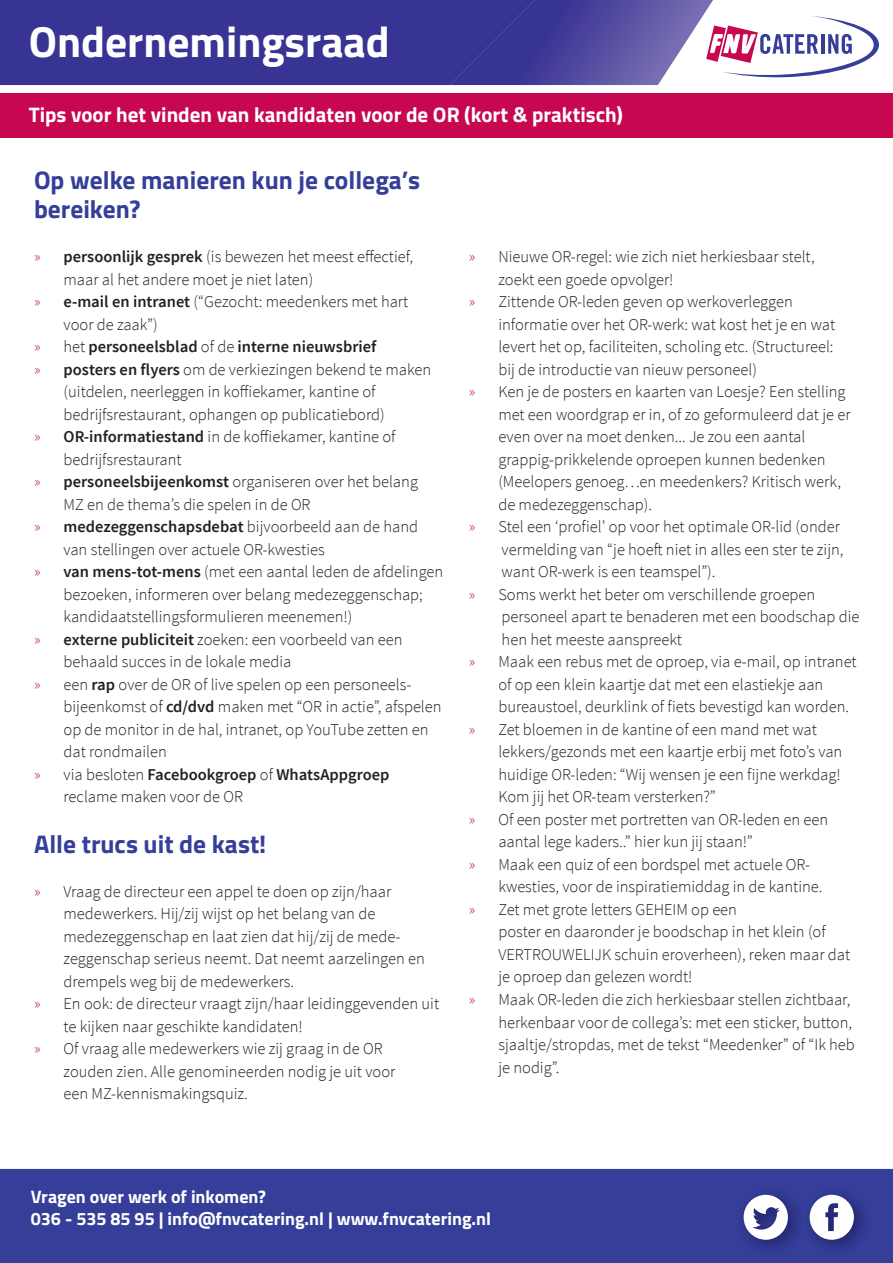
<style>
.page{position:relative;width:893px;height:1263px;background:#fff}
.page>*{position:absolute;margin:0;border:0;box-sizing:border-box;transform-origin:0 0}
.t1{font:700 43.5px "Titillium Web";color:#fff}
.t2{font:700 25.5px/28.5px "Titillium Web";color:#353e99}
.t3{font:700 21px "Titillium Web";color:#fff}
.t4{font:700 18px/22.5px "Titillium Web";color:#fff}
.t5{font:300 16.5px "Source Sans Pro";color:#231f20}
.t6{font:600 16.5px "Source Sans Pro";color:#231f20}
.s1{color:#c51b56}
.s2{font-weight:600}
.s3{font-weight:300;color:#c51b56}
.s4{font-weight:300}
</style>
<div class="page">
<div style="left:0;top:0;width:449px;height:85px;background:#383494"></div>
<div style="left:0;top:1168px;width:893px;height:95px;background:#353e99"></div>
<div style="left:0;top:93px;width:893px;height:45px;background:#c70851"></div>
<svg style="left:449px;top:0;width:430px;height:85px"></svg>
<img style="left:806px;top:1186px;width:66px;height:71px">
<svg style="left:810px;top:1195px;width:44px;height:45px"></svg>
<img style="left:735px;top:1186px;width:66px;height:71px">
<img style="left:801px;top:1186px;width:5px;height:71px">
<svg style="left:744px;top:1195px;width:44px;height:45px"></svg>
<h1 class="t1" style="left:29px;top:8px;width:362px">Ondernemingsraad</h1>
<p class="t3" style="left:29px;top:99px;width:596px">Tips voor het vinden van kandidaten voor de OR (kort &amp; praktisch)</p>
<h2 class="t2" style="left:34px;top:165px;width:388px">Op welke manieren kun je collega’s bereiken?</h2>
<p class="t5" style="left:34px;top:247px;width:381px"><span class="s1">»</span> <span class="s2">persoonlijk gesprek</span> (is bewezen het meest effectief,</p>
<p class="t5" style="left:64px;top:269px;width:251px">maar al het andere moet je niet laten)</p>
<p class="t5" style="left:34px;top:292px;width:376px"><span class="s1">»</span> <span class="s2">e-mail en intranet</span> (“Gezocht: meedenkers met hart</p>
<p class="t5" style="left:64px;top:314px;width:96px">voor de zaak”)</p>
<p class="t6" style="left:34px;top:336px;width:344px"><span class="s3">»</span> <span class="s4">het</span> personeelsblad <span class="s4">of de</span> interne nieuwsbrief</p>
<p class="t5" style="left:34px;top:359px;width:399px"><span class="s1">»</span> <span class="s2">posters en flyers</span> om de verkiezingen bekend te maken</p>
<p class="t5" style="left:64px;top:382px;width:313px">(uitdelen, neerleggen in koffiekamer, kantine of</p>
<p class="t5" style="left:64px;top:404px;width:323px">bedrijfsrestaurant, ophangen op publicatiebord)</p>
<p class="t5" style="left:34px;top:427px;width:363px"><span class="s1">»</span> <span class="s2">OR-informatiestand</span> in de koffiekamer, kantine of</p>
<p class="t5" style="left:64px;top:449px;width:120px">bedrijfsrestaurant</p>
<p class="t5" style="left:34px;top:472px;width:385px"><span class="s1">»</span> <span class="s2">personeelsbijeenkomst</span> organiseren over het belang</p>
<p class="t5" style="left:64px;top:494px;width:249px">MZ en de thema’s die spelen in de OR</p>
<p class="t6" style="left:34px;top:516px;width:386px"><span class="s3">»</span> medezeggenschapsdebat <span class="s4">bijvoorbeeld aan de hand</span></p>
<p class="t5" style="left:64px;top:539px;width:263px">van stellingen over actuele OR-kwesties</p>
<p class="t5" style="left:34px;top:562px;width:411px"><span class="s1">»</span> <span class="s2">van mens-tot-mens</span> (met een aantal leden de afdelingen</p>
<p class="t5" style="left:64px;top:584px;width:361px">bezoeken, informeren over belang medezeggenschap;</p>
<p class="t5" style="left:64px;top:607px;width:290px">kandidaatstellingsformulieren meenemen!)</p>
<p class="t5" style="left:34px;top:629px;width:370px"><span class="s1">»</span> <span class="s2">externe publiciteit</span> zoeken: een voorbeeld van een</p>
<p class="t5" style="left:64px;top:652px;width:229px">behaald succes in de lokale media</p>
<p class="t5" style="left:34px;top:674px;width:379px"><span class="s1">»</span> een <span class="s2">rap</span> over de OR of live spelen op een personeels-</p>
<p class="t5" style="left:64px;top:697px;width:380px">bijeenkomst of <span class="s2">cd/dvd</span> maken met “OR in actie”, afspelen</p>
<p class="t5" style="left:64px;top:719px;width:366px">op de monitor in de hal, intranet, op YouTube zetten en</p>
<p class="t5" style="left:64px;top:742px;width:105px">dat rondmailen</p>
<p class="t6" style="left:34px;top:764px;width:357px"><span class="s3">»</span> <span class="s4">via besloten</span> Facebookgroep <span class="s4">of</span> WhatsAppgroep</p>
<p class="t5" style="left:64px;top:787px;width:181px">reclame maken voor de OR</p>
<h2 class="t2" style="left:34px;top:828px;width:234px">Alle trucs uit de kast!</h2>
<p class="t5" style="left:34px;top:881px;width:359px"><span class="s1">»</span> Vraag de directeur een appel te doen op zijn/haar</p>
<p class="t5" style="left:64px;top:904px;width:313px">medewerkers. Hij/zij wijst op het belang van de</p>
<p class="t5" style="left:64px;top:926px;width:338px">medezeggenschap en laat zien dat hij/zij de mede-</p>
<p class="t5" style="left:64px;top:949px;width:363px">zeggenschap serieus neemt. Dat neemt aarzelingen en</p>
<p class="t5" style="left:64px;top:971px;width:232px">drempels weg bij de medewerkers.</p>
<p class="t5" style="left:34px;top:994px;width:407px"><span class="s1">»</span> En ook: de directeur vraagt zijn/haar leidinggevenden uit</p>
<p class="t5" style="left:64px;top:1016px;width:241px">te kijken naar geschikte kandidaten!</p>
<p class="t5" style="left:34px;top:1039px;width:350px"><span class="s1">»</span> Of vraag alle medewerkers wie zij graag in de OR</p>
<p class="t5" style="left:64px;top:1061px;width:333px">zouden zien. Alle genomineerden nodig je uit voor</p>
<p class="t5" style="left:64px;top:1084px;width:186px">een MZ-kennismakingsquiz.</p>
<p class="t5" style="left:469px;top:247px;width:347px"><span class="s1">»</span> Nieuwe OR-regel: wie zich niet herkiesbaar stelt,</p>
<p class="t5" style="left:498px;top:269px;width:177px">zoekt een goede opvolger!</p>
<p class="t5" style="left:469px;top:292px;width:325px"><span class="s1">»</span> Zittende OR-leden geven op werkoverleggen</p>
<p class="t5" style="left:498px;top:314px;width:338px">informatie over het OR-werk: wat kost het je en wat</p>
<p class="t5" style="left:498px;top:337px;width:337px">levert het op, faciliteiten, scholing etc. (Structureel:</p>
<p class="t5" style="left:498px;top:359px;width:260px">bij de introductie van nieuw personeel)</p>
<p class="t5" style="left:469px;top:382px;width:378px"><span class="s1">»</span> Ken je de posters en kaarten van Loesje? Een stelling</p>
<p class="t5" style="left:498px;top:404px;width:354px">met een woordgrap er in, of zo geformuleerd dat je er</p>
<p class="t5" style="left:498px;top:427px;width:308px">even over na moet denken... Je zou een aantal</p>
<p class="t5" style="left:498px;top:449px;width:329px">grappig-prikkelende oproepen kunnen bedenken</p>
<p class="t5" style="left:498px;top:472px;width:344px">(Meelopers genoeg…en meedenkers? Kritisch werk,</p>
<p class="t5" style="left:498px;top:494px;width:155px">de medezeggenschap).</p>
<p class="t5" style="left:469px;top:517px;width:373px"><span class="s1">»</span> Stel een ‘profiel’ op voor het optimale OR-lid (onder</p>
<p class="t5" style="left:502px;top:539px;width:343px">vermelding van “je hoeft niet in alles een ster te zijn,</p>
<p class="t5" style="left:502px;top:562px;width:215px">want OR-werk is een teamspel”).</p>
<p class="t5" style="left:469px;top:584px;width:348px"><span class="s1">»</span> Soms werkt het beter om verschillende groepen</p>
<p class="t5" style="left:502px;top:607px;width:359px">personeel apart te benaderen met een boodschap die</p>
<p class="t5" style="left:502px;top:629px;width:182px">hen het meeste aanspreekt</p>
<p class="t5" style="left:469px;top:652px;width:389px"><span class="s1">»</span> Maak een rebus met de oproep, via e-mail, op intranet</p>
<p class="t5" style="left:498px;top:674px;width:326px">of op een klein kaartje dat met een elastiekje aan</p>
<p class="t5" style="left:498px;top:697px;width:352px">bureaustoel, deurklink of fiets bevestigd kan worden.</p>
<p class="t5" style="left:469px;top:719px;width:350px"><span class="s1">»</span> Zet bloemen in de kantine of een mand met wat</p>
<p class="t5" style="left:498px;top:742px;width:345px">lekkers/gezonds met een kaartje erbij met foto’s van</p>
<p class="t5" style="left:498px;top:764px;width:344px">huidige OR-leden: “Wij wensen je een fijne werkdag!</p>
<p class="t5" style="left:498px;top:787px;width:219px">Kom jij het OR-team versterken?”</p>
<p class="t5" style="left:469px;top:809px;width:361px"><span class="s1">»</span> Of een poster met portretten van OR-leden en een</p>
<p class="t5" style="left:498px;top:832px;width:256px">aantal lege kaders..” hier kun jij staan!”</p>
<p class="t5" style="left:469px;top:854px;width:343px"><span class="s1">»</span> Maak een quiz of een bordspel met actuele OR-</p>
<p class="t5" style="left:498px;top:877px;width:326px">kwesties, voor de inspiratiemiddag in de kantine.</p>
<p class="t5" style="left:469px;top:899px;width:270px"><span class="s1">»</span> Zet met grote letters GEHEIM op een</p>
<p class="t5" style="left:498px;top:922px;width:329px">poster en daaronder je boodschap in het klein (of</p>
<p class="t5" style="left:498px;top:944px;width:353px">VERTROUWELIJK schuin eroverheen), reken maar dat</p>
<p class="t5" style="left:498px;top:967px;width:196px">je oproep dan gelezen wordt!</p>
<p class="t5" style="left:469px;top:989px;width:383px"><span class="s1">»</span> Maak OR-leden die zich herkiesbaar stellen zichtbaar,</p>
<p class="t5" style="left:498px;top:1012px;width:355px">herkenbaar voor de collega’s: met een sticker, button,</p>
<p class="t5" style="left:498px;top:1034px;width:358px">sjaaltje/stropdas, met de tekst “Meedenker” of “Ik heb</p>
<p class="t5" style="left:498px;top:1057px;width:62px">je nodig”.</p>
<p class="t4" style="left:31px;top:1184px;width:462px">Vragen over werk of inkomen?<br>036 - 535 85 95 | info@fnvcatering.nl | www.fnvcatering.nl</p>
</div>
